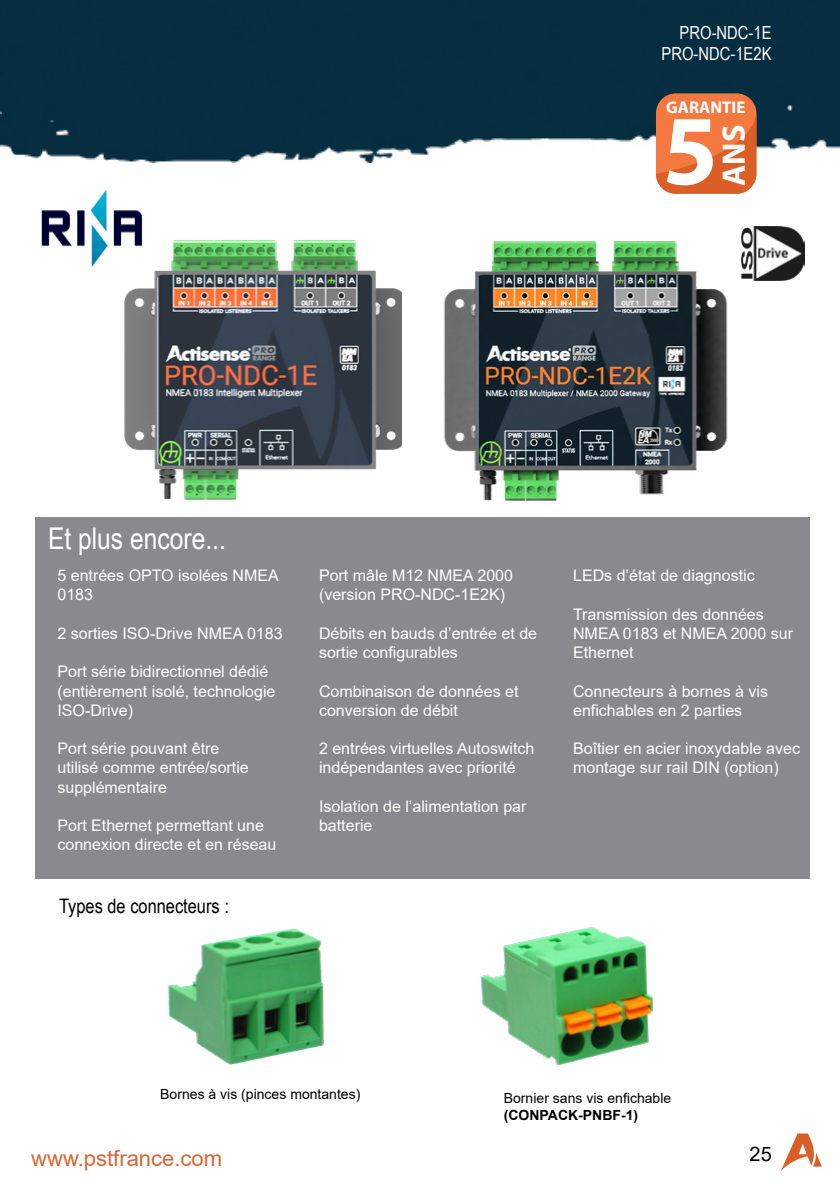
<style>
.page{position:relative;width:840px;height:1191px;background:#fff}
.page>*{position:absolute;margin:0;border:0;box-sizing:border-box;transform-origin:0 0}
.t1{font:700 100px "Myriad Pro";color:#fff}
.t2{font:700 32.4px "Myriad Pro";color:#fff}
.t3{font:30px "Arial Narrow";color:#fff}
.t4{font:22px "Arial";color:#dc6434}
.t5{font:20px "Arial Narrow";color:#000}
.t6{font:20px "Arial";color:#000}
.t7{font:18px/21.6px "Arial Narrow";color:#fff;text-align:right}
.t8{font:700 17px "Myriad Pro";color:#fff}
.t9{font:16px/19.2px "Arial";color:#fff}
.t10{font:14px "Arial";color:#000}
.t11{font:700 14px "Arial";color:#000}
</style>
<div class="page">
<svg style="left:781px;top:1133px;width:40px;height:37px"></svg>
<div style="left:0;top:0;width:839px;height:162px;background:#072d40"></div>
<img style="left:168px;top:928px;width:156px;height:137px">
<div style="left:35px;top:517px;width:774px;height:361px;background:#898a8d"></div>
<img style="left:284px;top:145px;width:555px;height:429px">
<img style="left:741px;top:227px;width:62px;height:53px">
<img style="left:41px;top:189px;width:102px;height:78px">
<img style="left:480px;top:927px;width:173px;height:139px">
<div style="left:655px;top:93px;width:101px;height:101px;background:#f47941;border-radius:20px"></div>
<svg style="left:655px;top:113px;width:101px;height:81px"></svg>
<img style="left:110px;top:230px;width:291px;height:279px">
<p class="t7" style="left:661px;top:21px;width:111px">PRO-NDC-1E<br>PRO-NDC-1E2K</p>
<p class="t8" style="left:666px;top:96px;width:81px">GARANTIE</p>
<h1 class="t1" style="left:662px;top:85px;width:57px">5</h1>
<h2 class="t2" style="left:712px;top:186px;width:63px;rotate:-90deg">ANS</h2>
<h3 class="t3" style="left:48px;top:516px;width:179px">Et plus encore...</h3>
<p class="t9" style="left:57px;top:566px;width:223px">5 entrées OPTO isolées NMEA<br>0183</p>
<p class="t9" style="left:57px;top:623px;width:226px">2 sorties ISO-Drive NMEA 0183</p>
<p class="t9" style="left:57px;top:662px;width:219px">Port série bidirectionnel dédié (entièrement isolé, technologie<br>ISO-Drive)</p>
<p class="t9" style="left:57px;top:739px;width:193px">Port série pouvant être utilisé comme entrée/sortie supplémentaire</p>
<p class="t9" style="left:57px;top:815px;width:220px">Port Ethernet permettant une connexion directe et en réseau</p>
<p class="t5" style="left:59px;top:891px;width:171px">Types de connecteurs :</p>
<p class="t9" style="left:319px;top:566px;width:195px">Port mâle M12 NMEA 2000 (version PRO-NDC-1E2K)</p>
<p class="t9" style="left:319px;top:623px;width:219px">Débits en bauds d’entrée et de sortie configurables</p>
<p class="t9" style="left:319px;top:681px;width:201px">Combinaison de données et conversion de débit</p>
<p class="t9" style="left:319px;top:739px;width:217px">2 entrées virtuelles Autoswitch indépendantes avec priorité</p>
<p class="t9" style="left:319px;top:796px;width:209px">Isolation de l’alimentation par batterie</p>
<p class="t9" style="left:572px;top:566px;width:183px">LEDs d’état de diagnostic</p>
<p class="t9" style="left:572px;top:604px;width:221px">Transmission des données<br>NMEA 0183 et NMEA 2000 sur<br>Ethernet</p>
<p class="t9" style="left:572px;top:681px;width:196px">Connecteurs à bornes à vis enfichables en 2 parties</p>
<p class="t9" style="left:572px;top:739px;width:228px">Boîtier en acier inoxydable avec montage sur rail DIN (option)</p>
<p class="t10" style="left:160px;top:1084px;width:201px">Bornes à vis (pinces montantes)</p>
<p class="t10" style="left:503px;top:1088px;width:169px">Bornier sans vis enfichable</p>
<p class="t11" style="left:503px;top:1104px;width:136px">(CONPACK-PNBF-1)</p>
<h3 class="t4" style="left:31px;top:1143px;width:192px">www.pstfrance.com</h3>
<p class="t6" style="left:749px;top:1140px;width:24px">25</p>
</div>
